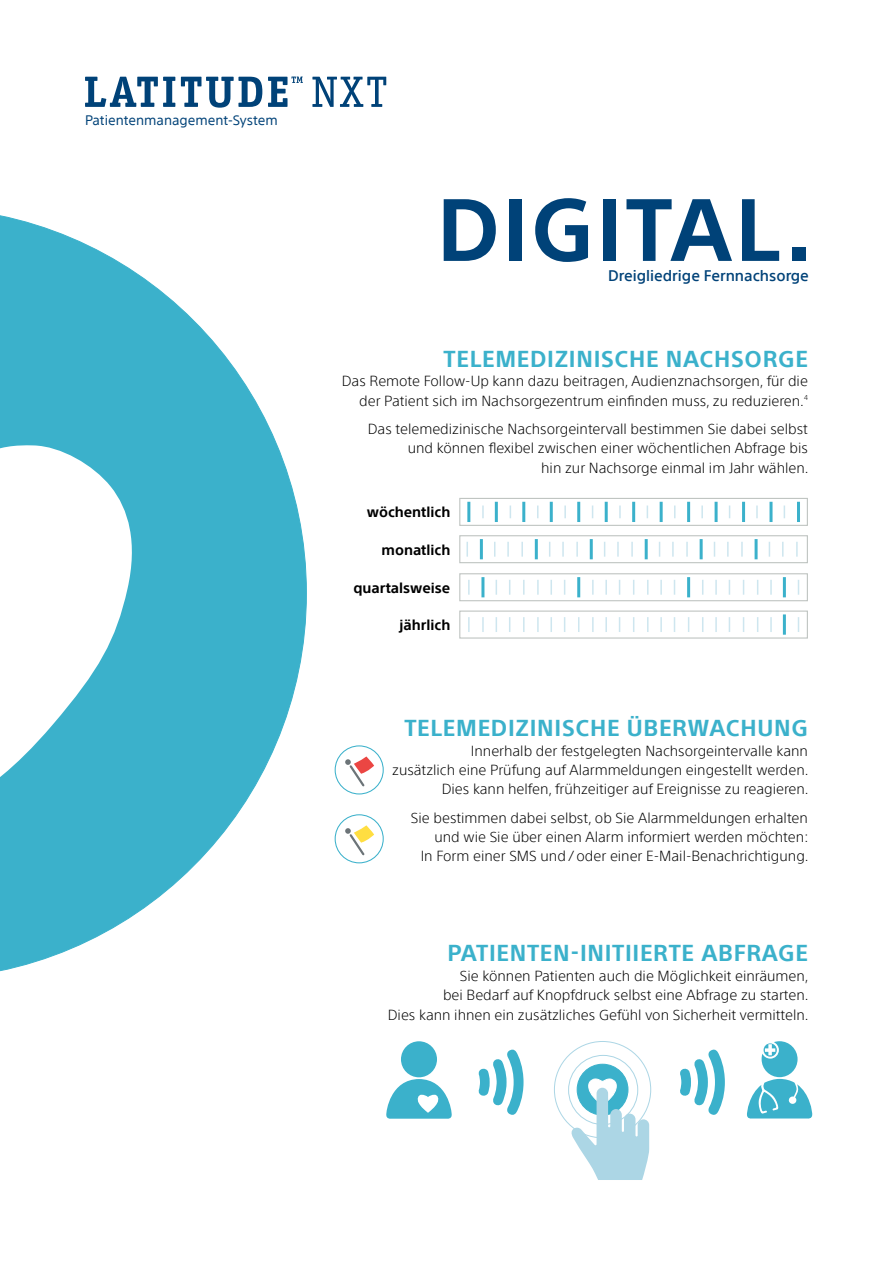
<style>
.page{position:relative;width:893px;height:1263px;background:#fff}
.page>*{position:absolute;margin:0;border:0;box-sizing:border-box;transform-origin:0 0}
.t1{font:700 86.4px "SST";letter-spacing:.03em;color:#004278}
.t2{font:700 22.5px "SST";letter-spacing:.03em;color:#3bb1cb}
.t3{font:500 15px "SST";color:#004278}
.t4{font:300 14.25px/19.5px "SST";color:#000;text-align:right}
.t5{font:700 14.25px "SST";color:#000}
.t6{font:13.5px "SST";color:#004278}
</style>
<div class="page">
<svg style="left:0;top:215px;width:306px;height:757px"></svg>
<svg style="left:0;top:443px;width:140px;height:377px"></svg>
<div style="left:335px;top:745px;width:49px;height:49px;border:1px solid #3bb1cb;border-radius:50%"></div>
<svg style="left:354px;top:756px;width:20px;height:18px"></svg>
<svg style="left:345px;top:759px;width:21px;height:28px"></svg>
<div style="left:335px;top:814px;width:49px;height:49px;border:1px solid #3bb1cb;border-radius:50%"></div>
<svg style="left:354px;top:825px;width:20px;height:18px"></svg>
<svg style="left:345px;top:828px;width:21px;height:28px"></svg>
<svg style="left:85px;top:77px;width:301px;height:31px"></svg>
<div style="left:459px;top:498px;width:349px;height:28px;border:1px solid #c0c5c2"></div>
<svg style="left:510px;top:505px;width:1px;height:13px"></svg>
<hr style="left:495px;top:502px;width:3px;height:20px;background:#3bb1cb">
<svg style="left:537px;top:505px;width:1px;height:13px"></svg>
<hr style="left:550px;top:502px;width:3px;height:20px;background:#3bb1cb">
<svg style="left:647px;top:505px;width:1px;height:13px"></svg>
<hr style="left:605px;top:502px;width:3px;height:20px;background:#3bb1cb">
<svg style="left:756px;top:505px;width:2px;height:13px"></svg>
<hr style="left:660px;top:502px;width:3px;height:20px;background:#3bb1cb">
<hr style="left:715px;top:502px;width:3px;height:20px;background:#3bb1cb">
<hr style="left:769px;top:502px;width:3px;height:20px;background:#3bb1cb">
<svg style="left:564px;top:505px;width:2px;height:13px"></svg>
<svg style="left:674px;top:505px;width:1px;height:13px"></svg>
<svg style="left:619px;top:505px;width:2px;height:13px"></svg>
<svg style="left:729px;top:505px;width:1px;height:13px"></svg>
<hr style="left:522px;top:502px;width:3px;height:20px;background:#3bb1cb">
<svg style="left:592px;top:505px;width:1px;height:13px"></svg>
<hr style="left:577px;top:502px;width:3px;height:20px;background:#3bb1cb">
<svg style="left:701px;top:505px;width:2px;height:13px"></svg>
<hr style="left:632px;top:502px;width:3px;height:20px;background:#3bb1cb">
<hr style="left:687px;top:502px;width:3px;height:20px;background:#3bb1cb">
<hr style="left:742px;top:502px;width:3px;height:20px;background:#3bb1cb">
<hr style="left:797px;top:502px;width:3px;height:20px;background:#3bb1cb">
<svg style="left:784px;top:505px;width:1px;height:13px"></svg>
<hr style="left:467px;top:502px;width:3px;height:20px;background:#3bb1cb">
<svg style="left:482px;top:505px;width:2px;height:13px"></svg>
<div style="left:459px;top:535px;width:349px;height:28px;border:1px solid #c0c5c2"></div>
<div style="left:459px;top:573px;width:349px;height:28px;border:1px solid #c0c5c2"></div>
<svg style="left:494px;top:542px;width:1px;height:15px"></svg>
<svg style="left:496px;top:580px;width:1px;height:15px"></svg>
<svg style="left:549px;top:542px;width:1px;height:15px"></svg>
<svg style="left:550px;top:580px;width:2px;height:15px"></svg>
<svg style="left:604px;top:542px;width:1px;height:15px"></svg>
<svg style="left:605px;top:580px;width:2px;height:15px"></svg>
<svg style="left:659px;top:542px;width:1px;height:15px"></svg>
<svg style="left:660px;top:580px;width:2px;height:15px"></svg>
<svg style="left:714px;top:542px;width:1px;height:15px"></svg>
<svg style="left:715px;top:580px;width:2px;height:15px"></svg>
<svg style="left:769px;top:542px;width:1px;height:15px"></svg>
<svg style="left:770px;top:580px;width:2px;height:15px"></svg>
<svg style="left:576px;top:542px;width:2px;height:15px"></svg>
<hr style="left:577px;top:577px;width:3px;height:20px;background:#3bb1cb">
<svg style="left:507px;top:542px;width:2px;height:15px"></svg>
<svg style="left:509px;top:580px;width:1px;height:15px"></svg>
<svg style="left:562px;top:542px;width:2px;height:15px"></svg>
<svg style="left:564px;top:580px;width:1px;height:15px"></svg>
<svg style="left:617px;top:542px;width:2px;height:15px"></svg>
<svg style="left:619px;top:580px;width:1px;height:15px"></svg>
<svg style="left:672px;top:542px;width:2px;height:15px"></svg>
<svg style="left:674px;top:580px;width:1px;height:15px"></svg>
<svg style="left:727px;top:542px;width:2px;height:15px"></svg>
<svg style="left:729px;top:580px;width:1px;height:15px"></svg>
<svg style="left:686px;top:542px;width:2px;height:15px"></svg>
<hr style="left:687px;top:577px;width:3px;height:20px;background:#3bb1cb">
<hr style="left:535px;top:539px;width:3px;height:20px;background:#3bb1cb">
<svg style="left:537px;top:580px;width:2px;height:15px"></svg>
<hr style="left:590px;top:539px;width:3px;height:20px;background:#3bb1cb">
<svg style="left:592px;top:580px;width:2px;height:15px"></svg>
<hr style="left:645px;top:539px;width:3px;height:20px;background:#3bb1cb">
<svg style="left:647px;top:580px;width:1px;height:15px"></svg>
<hr style="left:700px;top:539px;width:3px;height:20px;background:#3bb1cb">
<svg style="left:702px;top:580px;width:1px;height:15px"></svg>
<hr style="left:755px;top:539px;width:3px;height:20px;background:#3bb1cb">
<svg style="left:757px;top:580px;width:1px;height:15px"></svg>
<svg style="left:521px;top:542px;width:2px;height:15px"></svg>
<svg style="left:523px;top:580px;width:2px;height:15px"></svg>
<svg style="left:631px;top:542px;width:2px;height:15px"></svg>
<svg style="left:633px;top:580px;width:1px;height:15px"></svg>
<svg style="left:741px;top:542px;width:2px;height:15px"></svg>
<svg style="left:743px;top:580px;width:1px;height:15px"></svg>
<svg style="left:796px;top:542px;width:2px;height:15px"></svg>
<svg style="left:798px;top:580px;width:1px;height:15px"></svg>
<svg style="left:782px;top:542px;width:1px;height:15px"></svg>
<hr style="left:783px;top:577px;width:3px;height:20px;background:#3bb1cb">
<svg style="left:466px;top:542px;width:2px;height:15px"></svg>
<svg style="left:468px;top:580px;width:2px;height:15px"></svg>
<hr style="left:480px;top:539px;width:3px;height:20px;background:#3bb1cb">
<hr style="left:481px;top:577px;width:3px;height:20px;background:#3bb1cb">
<div style="left:459px;top:610px;width:349px;height:29px;border:1px solid #c0c5c2"></div>
<svg style="left:496px;top:617px;width:1px;height:15px"></svg>
<svg style="left:550px;top:617px;width:2px;height:15px"></svg>
<svg style="left:605px;top:617px;width:2px;height:15px"></svg>
<svg style="left:660px;top:617px;width:2px;height:15px"></svg>
<svg style="left:715px;top:617px;width:2px;height:15px"></svg>
<svg style="left:770px;top:617px;width:2px;height:15px"></svg>
<svg style="left:509px;top:617px;width:1px;height:15px"></svg>
<svg style="left:564px;top:617px;width:1px;height:15px"></svg>
<svg style="left:578px;top:617px;width:1px;height:15px"></svg>
<svg style="left:619px;top:617px;width:1px;height:15px"></svg>
<svg style="left:674px;top:617px;width:1px;height:15px"></svg>
<svg style="left:688px;top:617px;width:1px;height:15px"></svg>
<svg style="left:729px;top:617px;width:1px;height:15px"></svg>
<svg style="left:537px;top:617px;width:2px;height:15px"></svg>
<svg style="left:592px;top:617px;width:2px;height:15px"></svg>
<svg style="left:647px;top:617px;width:1px;height:15px"></svg>
<svg style="left:702px;top:617px;width:1px;height:15px"></svg>
<svg style="left:757px;top:617px;width:1px;height:15px"></svg>
<svg style="left:523px;top:617px;width:2px;height:15px"></svg>
<svg style="left:633px;top:617px;width:1px;height:15px"></svg>
<svg style="left:743px;top:617px;width:1px;height:15px"></svg>
<svg style="left:798px;top:617px;width:1px;height:15px"></svg>
<hr style="left:783px;top:614px;width:3px;height:21px;background:#3bb1cb">
<svg style="left:468px;top:617px;width:2px;height:15px"></svg>
<svg style="left:482px;top:617px;width:2px;height:15px"></svg>
<svg style="left:478px;top:1049px;width:45px;height:66px"></svg>
<svg style="left:680px;top:1049px;width:45px;height:66px"></svg>
<svg style="left:747px;top:1041px;width:65px;height:78px"></svg>
<div style="left:401px;top:1041px;width:36px;height:36px;background:#3bb1cb;border-radius:50%"></div>
<svg style="left:386px;top:1079px;width:66px;height:40px"></svg>
<svg style="left:569px;top:1055px;width:69px;height:69px"></svg>
<div style="left:577px;top:1064px;width:51px;height:51px;background:#3bb1cb;border-radius:50%"></div>
<svg style="left:571px;top:1079px;width:78px;height:101px"></svg>
<p class="t6" style="left:85px;top:112px;width:194px">Patientenmanagement-System</p>
<h1 class="t1" style="left:437px;top:179px;width:377px">DIGITAL.</h1>
<p class="t3" style="left:608px;top:267px;width:202px">Dreigliedrige Fernnachsorge</p>
<h2 class="t2" style="left:444px;top:345px;width:366px">TELEMEDIZINISCHE NACHSORGE</h2>
<p class="t4" style="left:342px;top:371px;width:468px">Das Remote Follow-Up kann dazu beitragen, Audienznachsorgen, für die der Patient sich im Nachsorgezentrum einfinden muss, zu reduzieren.<sup>4</sup></p>
<p class="t4" style="left:368px;top:419px;width:442px">Das telemedizinische Nachsorgeintervall bestimmen Sie dabei selbst und können flexibel zwischen einer wöchentlichen Abfrage bis<br>hin zur Nachsorge einmal im Jahr wählen.</p>
<p class="t5" style="left:367px;top:504px;width:85px">wöchentlich</p>
<p class="t5" style="left:382px;top:541px;width:70px">monatlich</p>
<p class="t5" style="left:353px;top:579px;width:98px">quartalsweise</p>
<p class="t5" style="left:400px;top:616px;width:52px">jährlich</p>
<h2 class="t2" style="left:404px;top:715px;width:405px">TELEMEDIZINISCHE ÜBERWACHUNG</h2>
<p class="t4" style="left:392px;top:740px;width:418px">Innerhalb der festgelegten Nachsorgeintervalle kann<br>zusätzlich eine Prüfung auf Alarmmeldungen eingestellt werden.<br>Dies kann helfen, frühzeitiger auf Ereignisse zu reagieren.</p>
<p class="t4" style="left:411px;top:807px;width:399px">Sie bestimmen dabei selbst, ob Sie Alarmmeldungen erhalten und wie Sie über einen Alarm informiert werden möchten:<br>In Form einer SMS und/oder einer E-Mail-Benachrichtigung.</p>
<h2 class="t2" style="left:447px;top:940px;width:362px">PATIENTEN-INITIIERTE ABFRAGE</h2>
<p class="t4" style="left:388px;top:966px;width:422px">Sie können Patienten auch die Möglichkeit einräumen,<br>bei Bedarf auf Knopfdruck selbst eine Abfrage zu starten.<br>Dies kann ihnen ein zusätzliches Gefühl von Sicherheit vermitteln.</p>
</div>
